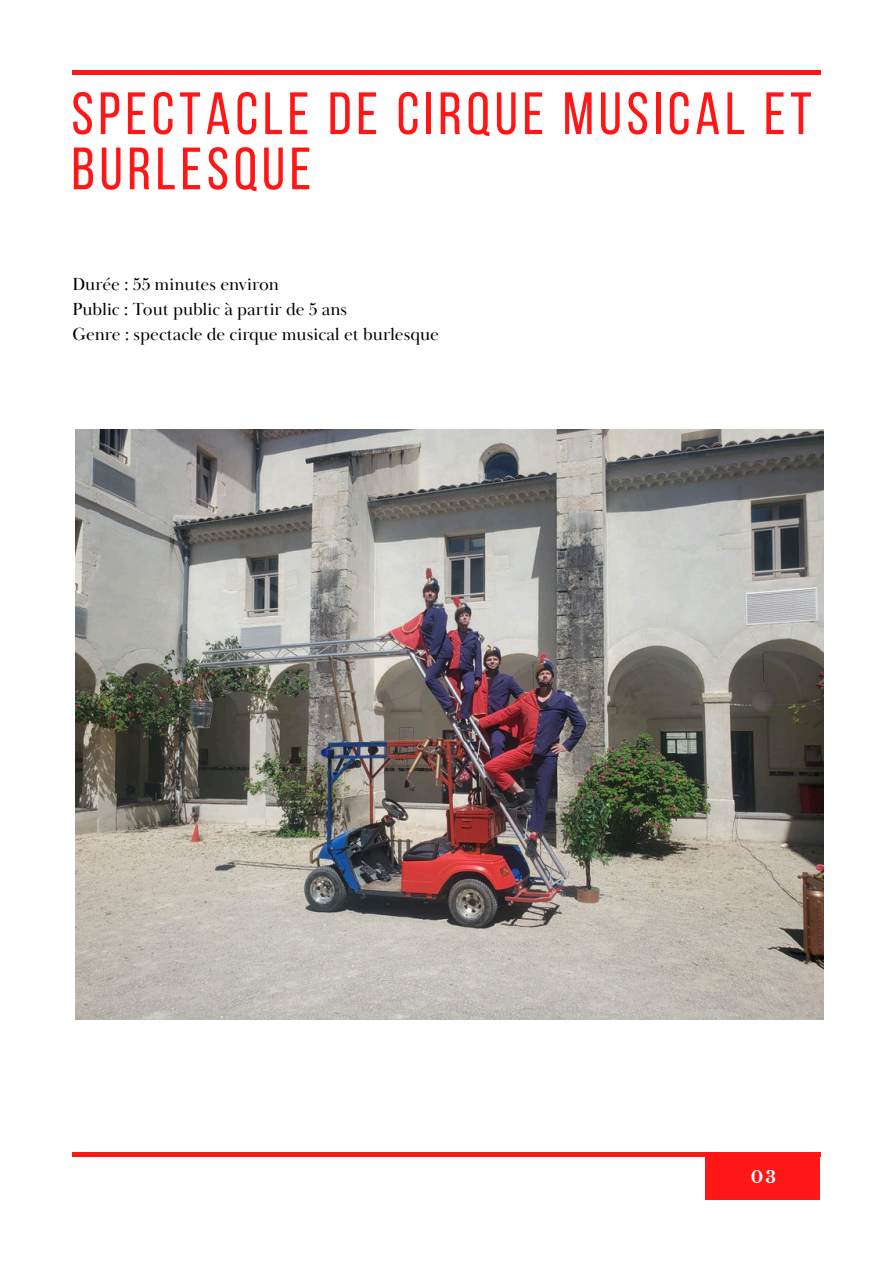
<style>
.page{position:relative;width:894px;height:1264px;background:#fff}
.page>*{position:absolute;margin:0;border:0;box-sizing:border-box;transform-origin:0 0}
.t1{font:59.55px/55.2px "Bebas Neue";letter-spacing:.08em;color:#ff1616}
.t2{font:18px/24.8px "Baskerville Display PT";color:#000}
.t3{font:700 16.5px "Libre Baskerville";color:#fff}
</style>
<div class="page">
<hr style="left:72px;top:71px;width:748px;height:3px;background:#ff1616">
<div style="left:704px;top:1153px;width:115px;height:46px;background:#ff1616"></div>
<hr style="left:72px;top:1152px;width:748px;height:4px;background:#ff1616">
<img style="left:75px;top:429px;width:747px;height:590px">
<h1 class="t1" style="left:71px;top:85px;width:741px">SPECTACLE DE CIRQUE MUSICAL ET<br>BURLESQUE</h1>
<p class="t2" style="left:72px;top:272px;width:368px">Durée : 55 minutes environ<br>Public : Tout public à partir de 5 ans<br>Genre : spectacle de cirque musical et burlesque</p>
<p class="t3" style="left:750px;top:1166px;width:27px">03</p>
</div>
